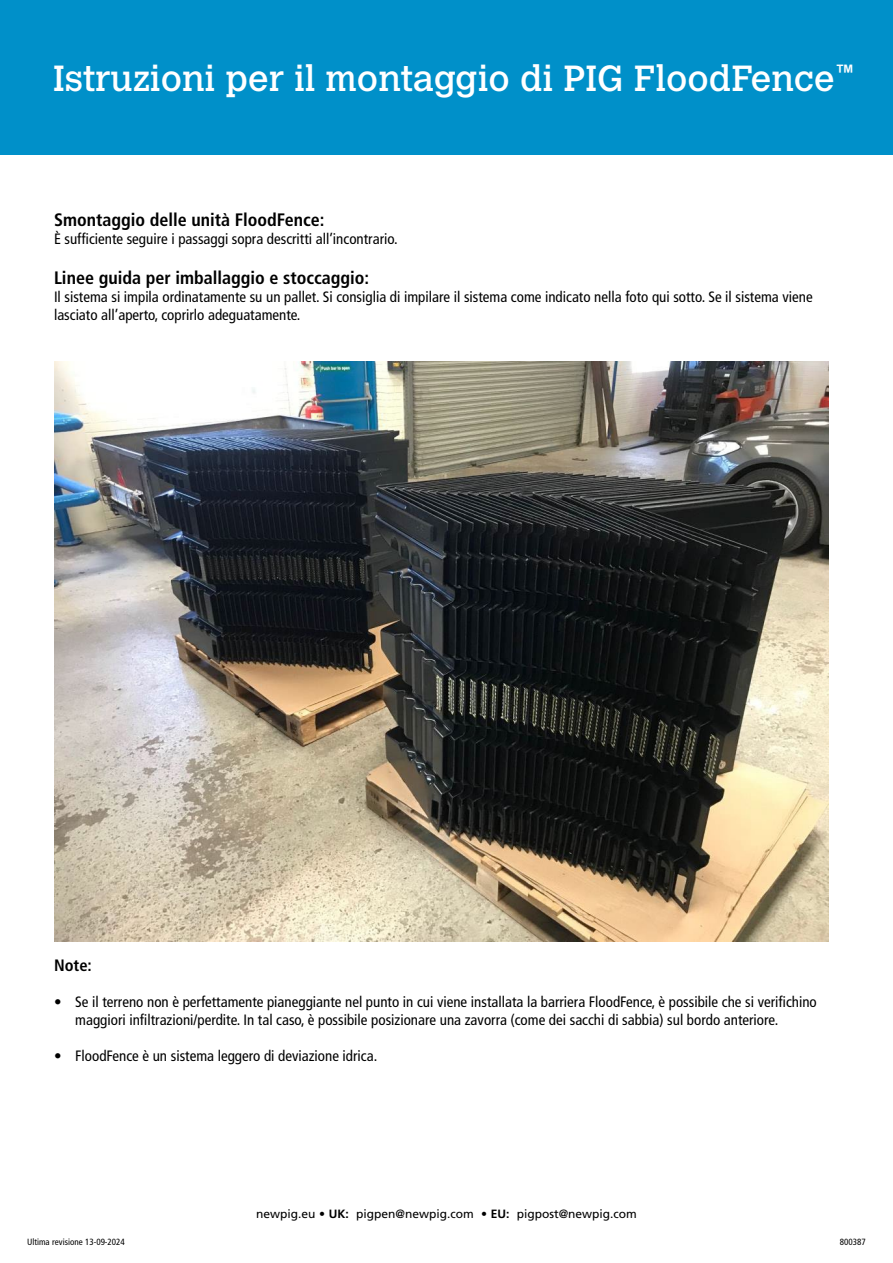
<style>
.page{position:relative;width:893px;height:1263px;background:#fff}
.page>*{position:absolute;margin:0;border:0;box-sizing:border-box;transform-origin:0 0}
.t1{font:36px "Calvert MT Pro";color:#fff}
.t2{font:700 condensed 18px "Frutiger LT Pro";color:#000}
.t3{font:700 condensed 16.5px "Frutiger LT Pro";color:#000}
.t4{font:condensed 15px/18px "Frutiger LT Pro";color:#000}
.t5{font:12px "Frutiger LT Pro";color:#000}
.t6{font:condensed 9px "Frutiger LT Pro";color:#000}
.s1{font-weight:700}
</style>
<div class="page">
<img style="left:54px;top:361px;width:775px;height:580px">
<div style="left:0;top:0;width:893px;height:154px;background:#0090c9"></div>
<h1 class="t1" style="left:53px;top:57px;width:803px">Istruzioni per il montaggio di PIG FloodFence<sup>™</sup></h1>
<p class="t2" style="left:54px;top:209px;width:272px">Smontaggio delle unità FloodFence:</p>
<p class="t4" style="left:54px;top:230px;width:345px">È sufficiente seguire i passaggi sopra descritti all’incontrario.</p>
<p class="t2" style="left:54px;top:267px;width:317px">Linee guida per imballaggio e stoccaggio:</p>
<p class="t4" style="left:54px;top:288px;width:760px">Il sistema si impila ordinatamente su un pallet. Si consiglia di impilare il sistema come indicato nella foto qui sotto. Se il sistema viene lasciato all’aperto, coprirlo adeguatamente.</p>
<p class="t3" style="left:54px;top:955px;width:39px">Note:</p>
<p class="t4" style="left:75px;top:992px;width:743px;text-indent:-21px">• Se il terreno non è perfettamente pianeggiante nel punto in cui viene installata la barriera FloodFence, è possibile che si verifichino maggiori infiltrazioni/perdite. In tal caso, è possibile posizionare una zavorra (come dei sacchi di sabbia) sul bordo anteriore.</p>
<p class="t4" style="left:54px;top:1046px;width:325px">• FloodFence è un sistema leggero di deviazione idrica.</p>
<p class="t5" style="left:256px;top:1207px;width:382px">newpig.eu <span class="s1">• UK:</span> pigpen@newpig.com <span class="s1">• EU:</span> pigpost@newpig.com</p>
<p class="t6" style="left:27px;top:1236px;width:99px">Ultima revisione 13-09-2024</p>
<p class="t6" style="left:840px;top:1236px;width:27px">800387</p>
</div>
